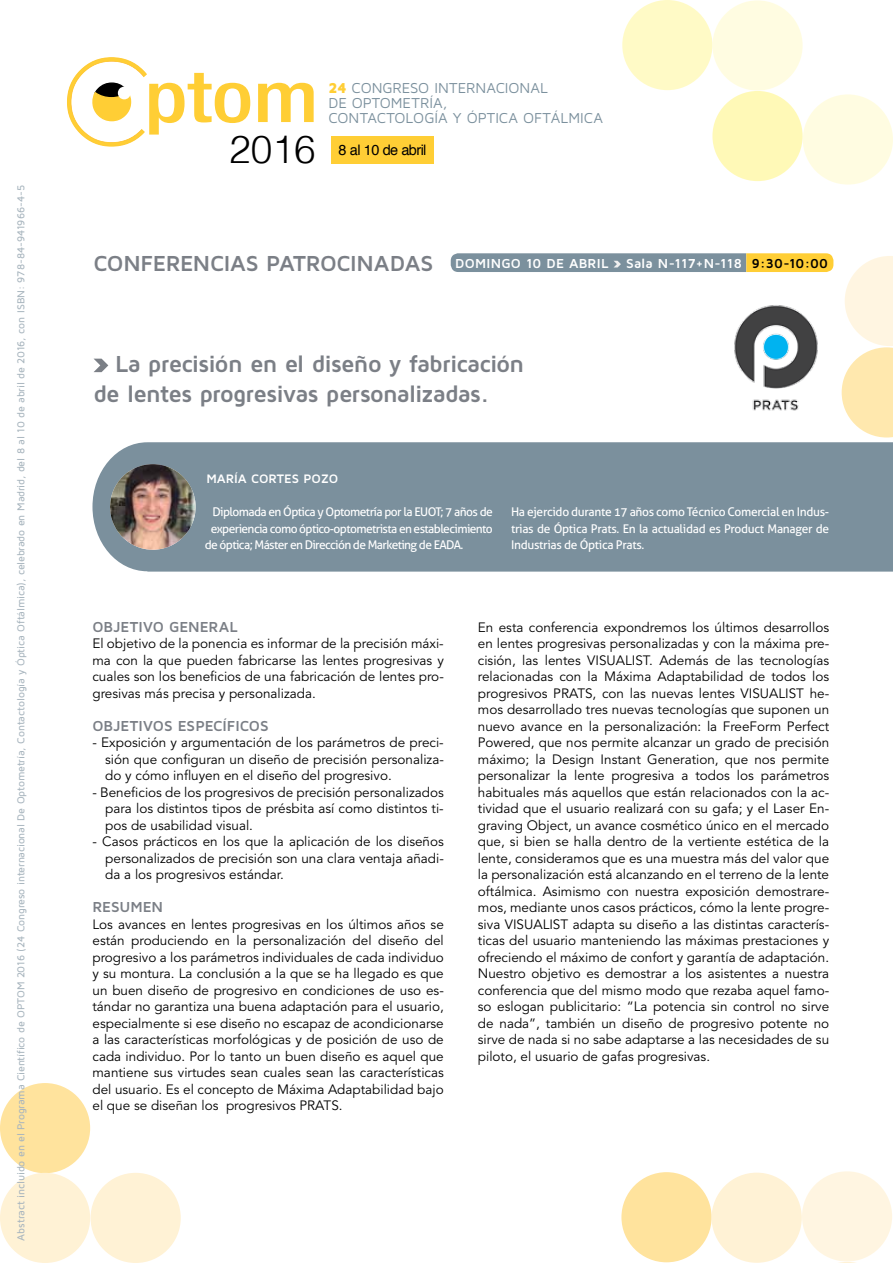
<style>
.page{position:relative;width:893px;height:1263px;background:#fff}
.page>*{position:absolute;margin:0;border:0;box-sizing:border-box;transform-origin:0 0}
.t1{font:300 38.85px "Helvetica";color:#000}
.t2{font:700 24px/30px "Maven Pro";letter-spacing:-.025em;color:#7b7f86}
.t3{font:700 22.5px "Maven Pro";letter-spacing:-.015em;color:#7b7f86}
.t4{font:700 15px "Maven Pro";letter-spacing:-.005em;color:#7b7f86}
.t5{font:14.85px/14.9px "Maven Pro";letter-spacing:-.005em;color:#7b909d}
.t6{font:14.55px "Helvetica";letter-spacing:-.04em;color:#000}
.t7{font:13.5px/16.5px "Avenir LT Std";color:#000;text-align:justify}
.t8{font:700 13.5px "Maven Pro";letter-spacing:.01em;color:#fff}
.t9{font:700 12.75px "Maven Pro";letter-spacing:-.005em;color:#fff}
.t10{font:12px/16.5px "Aller";letter-spacing:-.05em;color:#fff;text-align:justify}
.t11{font:500 10.5px "Maven Pro";letter-spacing:-.015em;color:#a8b5be}
.s1{font-weight:900;color:#ffce35}
.s2{color:#000}
</style>
<div class="page">
<div style="left:331px;top:136px;width:103px;height:28px;background:#ffce35"></div>
<div style="left:803px;top:94px;width:90px;height:91px;background:#fffce1;border-radius:50%"></div>
<div style="left:622px;top:0;width:90px;height:90px;background:#fffac6;border-radius:50%"></div>
<div style="left:712px;top:91px;width:91px;height:90px;background:#fff9b7;border-radius:50%"></div>
<div style="left:712px;top:0;width:91px;height:91px;background:#fffce1;border-radius:50%"></div>
<svg style="left:258px;top:83px;width:56px;height:39px"></svg>
<svg style="left:67px;top:57px;width:183px;height:90px"></svg>
<div style="left:802px;top:1171px;width:90px;height:90px;background:#fff5e1;border-radius:50%"></div>
<div style="left:621px;top:1172px;width:91px;height:90px;background:#ffe39d;border-radius:50%"></div>
<div style="left:712px;top:1172px;width:90px;height:91px;background:#fff2d5;border-radius:50%"></div>
<div style="left:0;top:1083px;width:90px;height:90px;background:#ffe39d;border-radius:50%"></div>
<div style="left:0;top:1173px;width:90px;height:90px;background:#fff2d5;border-radius:50%"></div>
<div style="left:91px;top:1173px;width:90px;height:90px;background:#fff2d5;border-radius:50%"></div>
<svg style="left:842px;top:256px;width:51px;height:181px"></svg>
<svg style="left:451px;top:253px;width:382px;height:19px;background:#9ba088"></svg>
<svg style="left:839px;top:1262px;width:17px;height:1px"></svg>
<svg style="left:94px;top:359px;width:14px;height:13px"></svg>
<div style="left:92px;top:442px;width:801px;height:130px;background:#7b909d"></div>
<img style="left:110px;top:464px;width:86px;height:86px;border-radius:43px">
<img style="left:734px;top:305px;width:84px;height:106px">
<p class="t11" style="left:14px;top:1240px;width:1057px;rotate:-90deg">Abstract incluido en el Programa Científico de OPTOM 2016 (24 Congreso internacional De Optometría, Contactología y Óptica Oftálmica), celebrado en Madrid, del 8 al 10 de abril de 2016, con ISBN: 978-84-941966-4-5</p>
<p class="t5" style="left:328px;top:80px;width:276px"><span class="s1">24</span> CONGRESO INTERNACIONAL<br>DE OPTOMETRÍA,<br>CONTACTOLOGÍA Y ÓPTICA OFTÁLMICA</p>
<h1 class="t1" style="left:229px;top:118px;width:88px">2016</h1>
<p class="t6" style="left:339px;top:138px;width:89px">8 al 10 de abril</p>
<h3 class="t3" style="left:93px;top:249px;width:517px">CONFERENCIAS PATROCINADAS <sup>DO</sup> <sup>MIN</sup> <sup>GO</sup> <sup>10</sup> <sup>DE</sup> <sup>ABRI</sup> <sup>L</sup></h3>
<p class="t8" style="left:626px;top:254px;width:203px">SALA N-117+N-118 <span class="s2">9:30-10:00</span></p>
<h2 class="t2" style="left:94px;top:348px;width:432px;text-indent:22px">LA PRECISIÓN EN EL DISEÑO Y FABRICACIÓN<br>DE LENTES PROGRESIVAS PERSONALIZADAS.</h2>
<p class="t9" style="left:206px;top:471px;width:19px">MARÍA</p>
<p class="t9" style="left:251px;top:471px;width:88px">CORTES POZO</p>
<p class="t10" style="left:212px;top:503px;width:282px">Diplomada en Óptica y Optometría por la EUOT; 7 años de</p>
<p class="t10" style="left:211px;top:520px;width:284px">experiencia como óptico-optometrista en establecimiento</p>
<p class="t10" style="left:205px;top:536px;width:260px">de óptica; Máster en Dirección de Marketing de EADA.</p>
<p class="t10" style="left:511px;top:503px;width:320px">Ha ejercido durante 17 años como Técnico Comercial en Indus&shy;trias de Óptica Prats. En la actualidad es Product Manager de Industrias de Óptica Prats.</p>
<p class="t4" style="left:92px;top:617px;width:143px">OBJETIVO GENERAL</p>
<p class="t7" style="left:92px;top:635px;width:353px">El objetivo de la ponencia es informar de la precisión máxi&shy;ma con la que pueden fabricarse las lentes progresivas y cuales son los beneficios de una fabricación de lentes pro&shy;gresivas más precisa y personalizada.</p>
<p class="t4" style="left:92px;top:716px;width:178px">OBJETIVOS ESPECÍFICOS</p>
<p class="t7" style="left:105px;top:734px;width:340px;text-indent:-13px">- Exposición y argumentación de los parámetros de preci&shy;sión que configuran un diseño de precisión personaliza&shy;do y cómo influyen en el diseño del progresivo.</p>
<p class="t7" style="left:105px;top:784px;width:340px;text-indent:-13px">- Beneficios de los progresivos de precisión personalizados para los distintos tipos de présbita así como distintos ti&shy;pos de usabilidad visual.</p>
<p class="t7" style="left:105px;top:833px;width:340px;text-indent:-13px">- Casos prácticos en los que la aplicación de los diseños personalizados de precisión son una clara ventaja añadi&shy;da a los progresivos estándar.</p>
<p class="t4" style="left:92px;top:897px;width:72px">RESUM EN</p>
<p class="t7" style="left:92px;top:916px;width:353px">Los avances en lentes progresivas en los últimos años se están produciendo en la personalización del diseño del progresivo a los parámetros individuales de cada individuo y su montura. La conclusión a la que se ha llegado es que un buen diseño de progresivo en condiciones de uso es&shy;tándar no garantiza una buena adaptación para el usuario, especialmente si ese diseño no escapaz de acondicionarse a las características morfológicas y de posición de uso de cada individuo. Por lo tanto un buen diseño es aquel que mantiene sus virtudes sean cuales sean las características del usuario. Es el concepto de Máxima Adaptabilidad bajo el que se diseñan los progresivos PRATS.</p>
<p class="t7" style="left:478px;top:619px;width:353px">En esta conferencia expondremos los últimos desarrollos en lentes progresivas personalizadas y con la máxima pre&shy;cisión, las lentes VISUALIST. Además de las tecnologías relacionadas con la Máxima Adaptabilidad de todos los progresivos PRATS, con las nuevas lentes VISUALIST he&shy;mos desarrollado tres nuevas tecnologías que suponen un nuevo avance en la personalización: la FreeForm Perfect Powered, que nos permite alcanzar un grado de precisión máximo; la Design Instant Generation, que nos permite personalizar la lente progresiva a todos los parámetros habituales más aquellos que están relacionados con la ac&shy;tividad que el usuario realizará con su gafa; y el Laser En&shy;graving Object, un avance cosmético único en el mercado que, si bien se halla dentro de la vertiente estética de la lente, consideramos que es una muestra más del valor que la personalización está alcanzando en el terreno de la lente oftálmica. Asimismo con nuestra exposición demostrare&shy;mos, mediante unos casos prácticos, cómo la lente progre&shy;siva VISUALIST adapta su diseño a las distintas caracterís&shy;ticas del usuario manteniendo las máximas prestaciones y ofreciendo el máximo de confort y garantía de adaptación.<br>Nuestro objetivo es demostrar a los asistentes a nuestra conferencia que del mismo modo que rezaba aquel famo&shy;so eslogan publicitario: “La potencia sin control no sirve de nada”, también un diseño de progresivo potente no sirve de nada si no sabe adaptarse a las necesidades de su piloto, el usuario de gafas progresivas.</p>
</div>
